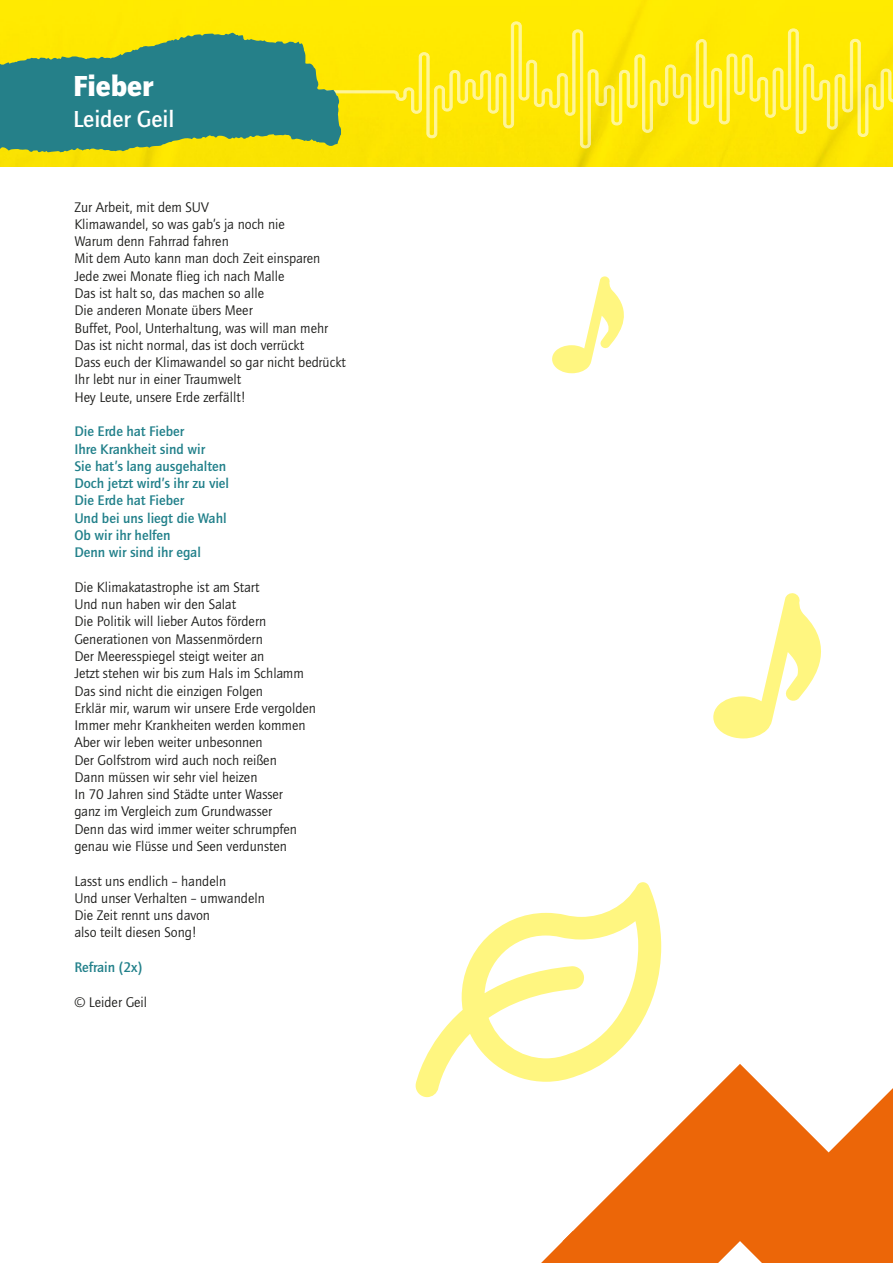
<style>
.page{position:relative;width:893px;height:1263px;background:#fff}
.page>*{position:absolute;margin:0;border:0;box-sizing:border-box;transform-origin:0 0}
.t1{font:900 30px "Quay Sans ITC Std";color:#fff}
.t2{font:500 24px "Quay Sans ITC Std";color:#fff}
.Songtext_2024{font:14.4px/17.2px "Quay Sans ITC Std";color:#1d1d1b}
.Songtext_2024-2{font:500 14.4px/17.2px "Quay Sans ITC Std";color:#21808a}
</style>
<div class="page">
<svg style="left:573px;top:1064px;width:320px;height:199px;fill:#ec6608"></svg>
<svg style="left:541px;top:1231px;width:47px;height:32px"></svg>
<div style="left:0;top:0;width:893px;height:166px;background:#ffe901"></div>
<svg style="left:317px;top:10px;width:576px;height:139px;background:#fde916"></svg>
<svg style="left:0;top:28px;width:343px;height:130px;background:#649e60"></svg>
<svg style="left:415px;top:882px;width:246px;height:215px"></svg>
<svg style="left:552px;top:276px;width:72px;height:97px"></svg>
<svg style="left:713px;top:593px;width:108px;height:145px"></svg>
<h1 class="t1" style="left:73px;top:68px;width:82px">Fieber</h1>
<h2 class="t2" style="left:73px;top:105px;width:103px">Leider Geil</h2>
<p class="Songtext_2024" style="left:74px;top:198px;width:273px">Zur Arbeit, mit dem SUV<br>Klimawandel, so was gab’s ja noch nie<br>Warum denn Fahrrad fahren<br>Mit dem Auto kann man doch Zeit einsparen Jede zwei Monate flieg ich nach Malle<br>Das ist halt so, das machen so alle<br>Die anderen Monate übers Meer<br>Buffet, Pool, Unterhaltung, was will man mehr Das ist nicht normal, das ist doch verrückt<br>Dass euch der Klimawandel so gar nicht bedrückt Ihr lebt nur in einer Traumwelt<br>Hey Leute, unsere Erde zerfällt!</p>
<p class="Songtext_2024-2" style="left:74px;top:423px;width:156px">Die Erde hat Fieber<br>Ihre Krankheit sind wir<br>Sie hat’s lang ausgehalten<br>Doch jetzt wird’s ihr zu viel<br>Die Erde hat Fieber<br>Und bei uns liegt die Wahl<br>Ob wir ihr helfen<br>Denn wir sind ihr egal</p>
<p class="Songtext_2024" style="left:74px;top:578px;width:243px">Die Klimakatastrophe ist am Start<br>Und nun haben wir den Salat<br>Die Politik will lieber Autos fördern Generationen von Massenmördern<br>Der Meeresspiegel steigt weiter an<br>Jetzt stehen wir bis zum Hals im Schlamm Das sind nicht die einzigen Folgen<br>Erklär mir, warum wir unsere Erde vergolden Immer mehr Krankheiten werden kommen Aber wir leben weiter unbesonnen<br>Der Golfstrom wird auch noch reißen<br>Dann müssen wir sehr viel heizen<br>In 70 Jahren sind Städte unter Wasser<br>ganz im Vergleich zum Grundwasser<br>Denn das wird immer weiter schrumpfen genau wie Flüsse und Seen verdunsten</p>
<p class="Songtext_2024" style="left:74px;top:872px;width:192px">Lasst uns endlich – handeln<br>Und unser Verhalten – umwandeln<br>Die Zeit rennt uns davon<br>also teilt diesen Song!</p>
<p class="Songtext_2024-2" style="left:74px;top:958px;width:69px">Refrain (2x)</p>
<p class="Songtext_2024" style="left:74px;top:993px;width:74px">© Leider Geil</p>
</div>
